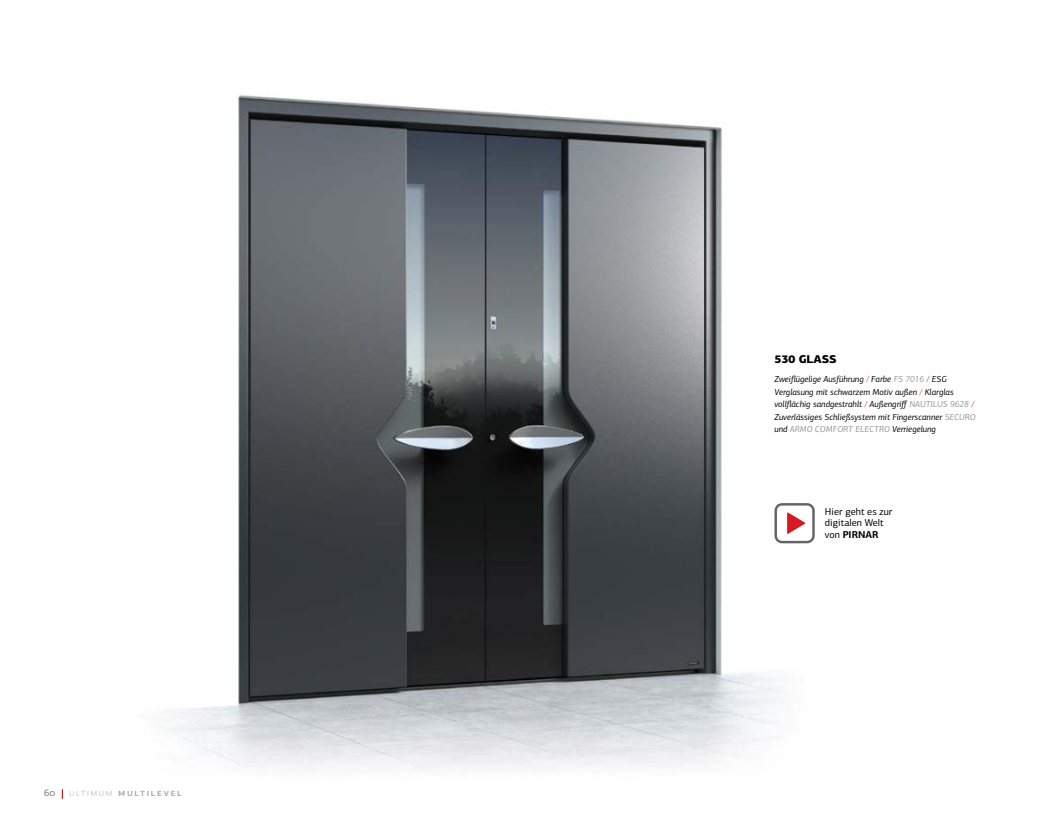
<style>
.page{position:relative;width:1053px;height:815px;background:#fff}
.page>*{position:absolute;margin:0;border:0;box-sizing:border-box;transform-origin:0 0}
.t1{font:900 11.25px "PF Agora Sans Pro";color:#000}
.t2{font:10px/11.2px "PF Agora Sans Pro";color:#000}
.t3{font:500 10px "PF Agora Sans Pro";letter-spacing:.175em;color:#a7a2a1}
.t4{font:300 10px "PF Agora Sans Pro";color:#58595b}
.t5{font:italic 8.75px/12.5px "PF Agora Sans Pro";color:#000}
.s1{font-weight:100}
.s2{color:#d71920}
.s3{color:#939598}
.s4{font-weight:700}
</style>
<div class="page">
<img style="left:157px;top:94px;width:658px;height:676px">
<svg style="left:774px;top:503px;width:40px;height:40px"></svg>
<p class="t4" style="left:44px;top:787px;width:12px">60</p>
<p class="t3" style="left:69px;top:787px;width:114px"><span class="s1">ulti mum</span> MU LTILEVEL</p>
<p class="t1" style="left:774px;top:351px;width:64px">530 GLASS</p>
<p class="t5" style="left:774px;top:373px;width:203px">Zweiflügelige Ausführung <span class="s2">/</span> Farbe <span class="s3">FS 7016</span> <span class="s2">/</span> ESG Verglasung mit schwarzem Motiv außen <span class="s2">/</span> Klarglas vollflächig sandgestrahlt <span class="s2">/</span> Außengriff <span class="s3">NAUTILUS 9628</span> <span class="s2">/ </span>Zuverlässiges Schließsystem mit Fingerscanner <span class="s3">SECURO </span>und <span class="s3">ARMO COMFORT ELECTRO</span> Verriegelung</p>
<p class="t2" style="left:824px;top:506px;width:69px">Hier geht es zur digitalen Welt von <span class="s4">PIRNAR</span></p>
</div>
